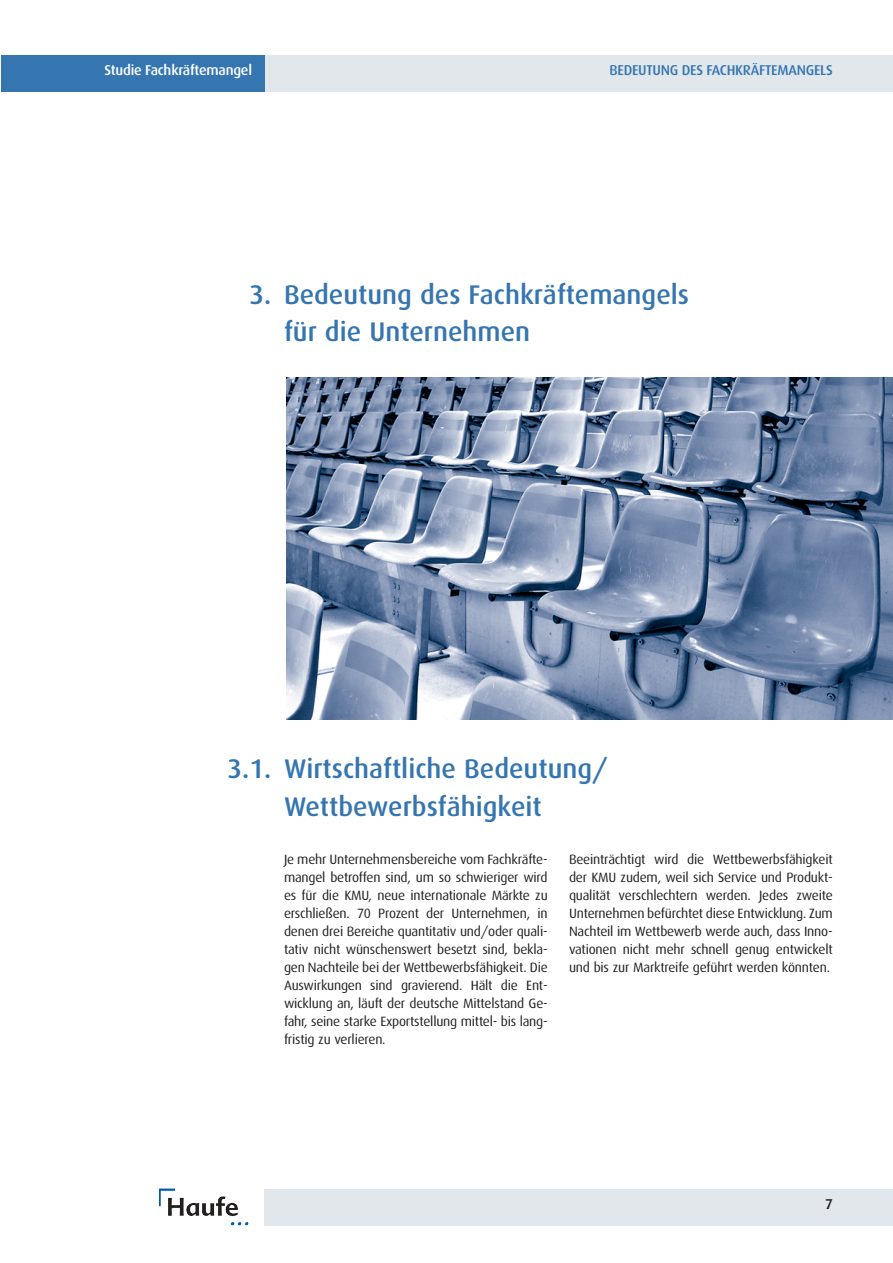
<style>
.page{position:relative;width:893px;height:1263px;background:#fff}
.page>*{position:absolute;margin:0;border:0;box-sizing:border-box;transform-origin:0 0}
.t1{font:500 27px/37.5px "Dax";color:#3576b1}
.t2{font:500 14.25px "Dax";letter-spacing:-.015em;color:#3576b1}
.t3{font:500 14.25px "Dax";letter-spacing:-.015em;color:#fff}
.t4{font:500 14.25px "Dax";color:#231f1f}
.t5{font:13.5px/18px "Dax";letter-spacing:-.015em;color:#231f1f;text-align:justify}
</style>
<div class="page">
<div style="left:265px;top:55px;width:627px;height:36px;background:#e2e7ec"></div>
<div style="left:1px;top:55px;width:264px;height:36px;background:#3576b1"></div>
<div style="left:265px;top:1189px;width:627px;height:36px;background:#e2e7ec"></div>
<img style="left:159px;top:1189px;width:89px;height:36px">
<img style="left:286px;top:378px;width:606px;height:341px">
<p class="t3" style="left:104px;top:63px;width:149px">Studie Fachkräftemangel</p>
<p class="t2" style="left:609px;top:63px;width:225px">BEDEUTUNG DES FACHKRÄFTEMANGELS</p>
<h1 class="t1" style="left:249px;top:277px;width:23px">3.</h1>
<h1 class="t1" style="left:284px;top:277px;width:406px">Bedeutung des Fachkräftemangels für die Unternehmen</h1>
<h1 class="t1" style="left:227px;top:751px;width:45px">3.1.</h1>
<h1 class="t1" style="left:284px;top:751px;width:325px">Wirtschaftliche Bedeutung/<br>Wettbewerbsfähigkeit</h1>
<p class="t5" style="left:284px;top:851px;width:265px">Je mehr Unternehmensbereiche vom Fachkräfte&shy;mangel betroffen sind, um so schwieriger wird es für die KMU, neue internationale Märkte zu erschließen. 70 Prozent der Unternehmen, in denen drei Bereiche quantitativ und/oder quali&shy;tativ nicht wünschenswert besetzt sind, bekla&shy;gen Nachteile bei der Wettbewerbsfähigkeit. Die Auswirkungen sind gravierend. Hält die Ent&shy;wicklung an, läuft der deutsche Mittelstand Ge&shy;fahr, seine starke Exportstellung mittel- bis lang&shy;fristig zu verlieren.</p>
<p class="t5" style="left:569px;top:851px;width:265px">Beeinträchtigt wird die Wettbewerbsfähigkeit der KMU zudem, weil sich Service und Produkt&shy;qualität verschlechtern werden. Jedes zweite Unternehmen befürchtet diese Entwicklung. Zum Nachteil im Wettbewerb werde auch, dass Inno&shy;vationen nicht mehr schnell genug entwickelt und bis zur Marktreife geführt werden könnten.</p>
<p class="t4" style="left:825px;top:1197px;width:9px">7</p>
</div>
